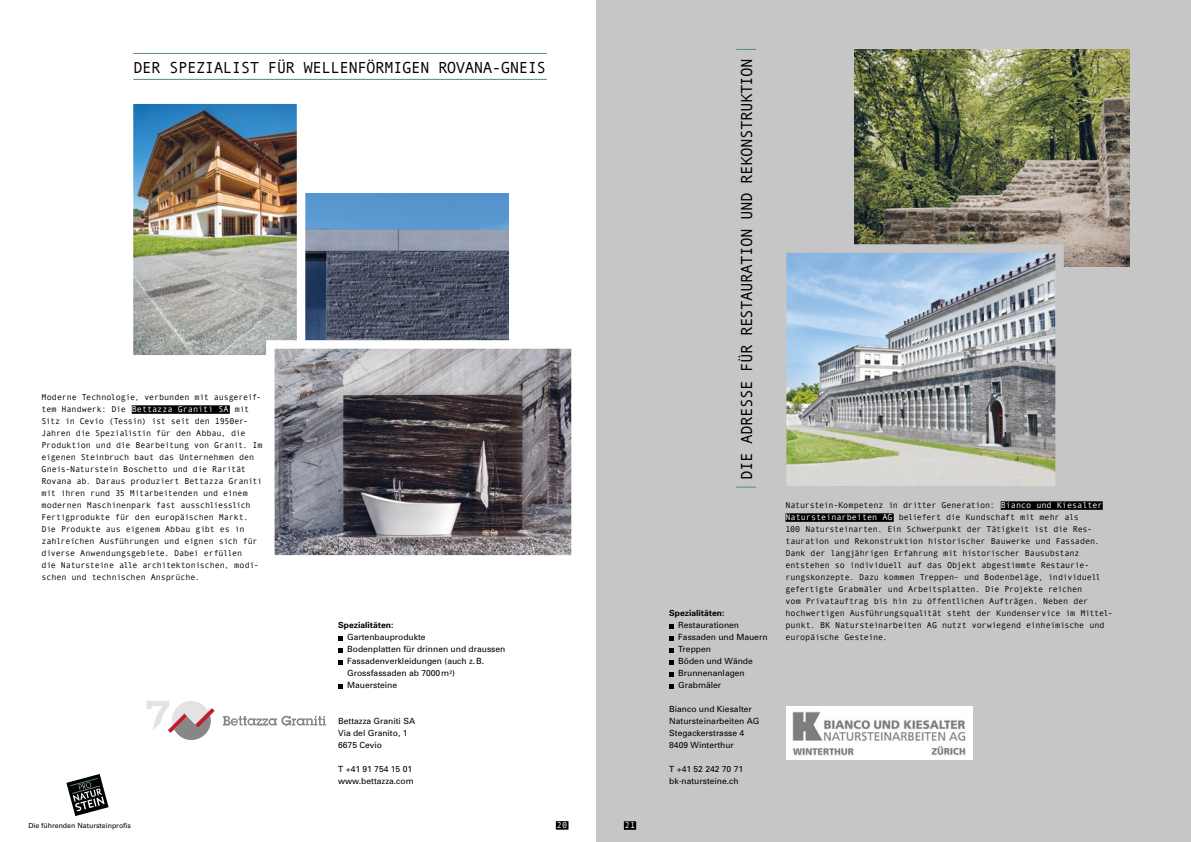
<style>
.page{position:relative;width:1191px;height:842px;background:#fff}
.page>*{position:absolute;margin:0;border:0;box-sizing:border-box;transform-origin:0 0}
.t1{font:16px "Andale Mono";letter-spacing:-.04em;color:#000}
.t2{font:8.5px/12px "Andale Mono";letter-spacing:-.025em;color:#000}
.t3{font:8.5px/12px "Univers";color:#000}
.t4{font:700 8.5px "Univers";color:#000}
.t5{font:8.5px "Andale Mono";color:#fff}
.t6{font:7px "Univers";color:#000}
.s1{color:#fff}
</style>
<div class="page">
<div style="left:596px;top:0;width:595px;height:842px;background:#c6c6c6"></div>
<img style="left:305px;top:193px;width:203px;height:147px">
<img style="left:135px;top:105px;width:160px;height:249px">
<div style="left:125px;top:95px;width:180px;height:269px;border:9px solid #fff"></div>
<img style="left:276px;top:350px;width:294px;height:204px">
<div style="left:266px;top:340px;width:314px;height:224px;border:9px solid #fff"></div>
<div style="left:624px;top:821px;width:12px;height:9px;background:#000"></div>
<div style="left:556px;top:821px;width:12px;height:9px;background:#000"></div>
<svg style="left:338px;top:636px;width:5px;height:4px"></svg>
<svg style="left:338px;top:648px;width:5px;height:4px"></svg>
<svg style="left:338px;top:660px;width:5px;height:4px"></svg>
<svg style="left:338px;top:684px;width:5px;height:4px"></svg>
<hr style="left:133px;top:53px;width:414px;height:1px;background:#578885">
<hr style="left:133px;top:79px;width:414px;height:1px;background:#578885">
<div style="left:132px;top:405px;width:98px;height:9px;background:#000"></div>
<svg style="left:223px;top:716px;width:103px;height:10px"></svg>
<svg style="left:147px;top:701px;width:68px;height:39px"></svg>
<svg style="left:66px;top:774px;width:43px;height:42px"></svg>
<div style="left:786px;top:706px;width:187px;height:54px;background:#fff"></div>
<img style="left:792px;top:711px;width:174px;height:44px">
<div style="left:1000px;top:501px;width:102px;height:9px;background:#000"></div>
<div style="left:785px;top:513px;width:108px;height:9px;background:#000"></div>
<img style="left:854px;top:50px;width:275px;height:216px">
<img style="left:788px;top:254px;width:265px;height:230px">
<div style="left:778px;top:244px;width:285px;height:250px;border:9px solid #c6c6c6"></div>
<svg style="left:669px;top:624px;width:5px;height:4px"></svg>
<svg style="left:669px;top:636px;width:5px;height:4px"></svg>
<svg style="left:669px;top:648px;width:5px;height:4px"></svg>
<svg style="left:669px;top:660px;width:5px;height:4px"></svg>
<svg style="left:669px;top:672px;width:5px;height:4px"></svg>
<svg style="left:669px;top:684px;width:5px;height:4px"></svg>
<svg style="left:736px;top:49px;width:20px;height:1px"></svg>
<svg style="left:736px;top:487px;width:20px;height:1px"></svg>
<h1 class="t1" style="left:133px;top:57px;width:414px">DER SPEZIALIST FÜR WELLENFÖRMIGEN ROVANA-GNEIS</h1>
<p class="t2" style="left:42px;top:391px;width:222px">Moderne Technologie, verbunden mit ausgereif&shy;tem Handwerk: Die <span class="s1">Bettazza Graniti SA</span> mit Sitz in Cevio (Tessin) ist seit den 1950er-Jahren die Spezialistin für den Abbau, die Produktion und die Bearbeitung von Granit. Im eigenen Steinbruch baut das Unternehmen den Gneis-Naturstein Boschetto und die Rarität Rovana ab. Daraus produziert Bettazza Graniti mit ihren rund 35 Mitarbeitenden und einem modernen Maschinenpark fast ausschliesslich Fertigprodukte für den europäischen Markt.<br>Die Produkte aus eigenem Abbau gibt es in zahlreichen Ausführungen und eignen sich für diverse Anwendungsgebiete. Dabei erfüllen<br>die Natursteine alle architektonischen, modi&shy;schen und technischen Ansprüche.</p>
<p class="t6" style="left:28px;top:822px;width:104px">Die führenden Natursteinprofis</p>
<p class="t4" style="left:338px;top:620px;width:57px">Spezialitäten:</p>
<p class="t3" style="left:347px;top:631px;width:160px">Gartenbauprodukte<br>Bodenplatten für drinnen und draussen<br>Fassadenverkleidungen (auch z.B.<br>Grossfassaden ab 7000m<sup>2</sup>)<br>Mauersteine</p>
<p class="t3" style="left:338px;top:715px;width:78px">Bettazza Graniti SA<br>Via del Granito, 1<br>6675 Cevio</p>
<p class="t3" style="left:338px;top:763px;width:77px">T +41 91 754 15 01 www.bettazza.com</p>
<p class="t5" style="left:557px;top:820px;width:12px">20</p>
<p class="t5" style="left:625px;top:820px;width:12px">21</p>
<h1 class="t1" style="left:736px;top:480px;width:423px;rotate:-90deg">DIE ADRESSE FÜR RESTAURATION UND REKONSTRUKTION</h1>
<p class="t4" style="left:669px;top:608px;width:57px">Spezialitäten:</p>
<p class="t3" style="left:678px;top:619px;width:91px">Restaurationen<br>Fassaden und Mauern<br>Treppen<br>Böden und Wände<br>Brunnenanlagen<br>Grabmäler</p>
<p class="t3" style="left:669px;top:703px;width:92px">Bianco und Kiesalter<br>Natursteinarbeiten AG<br>Stegackerstrasse 4<br>8409 Winterthur</p>
<p class="t3" style="left:669px;top:763px;width:75px">T +41 52 242 70 71 bk-natursteine.ch</p>
<p class="t2" style="left:785px;top:499px;width:329px">Naturstein-Kompetenz in dritter Generation: <span class="s1">Bianco und Kiesalter Natursteinarbeiten AG</span> beliefert die Kundschaft mit mehr als<br>100 Natursteinarten. Ein Schwerpunkt der Tätigkeit ist die Res&shy;tauration und Rekonstruktion historischer Bauwerke und Fassaden.<br>Dank der langjährigen Erfahrung mit historischer Bausubstanz entstehen so individuell auf das Objekt abgestimmte Restaurie&shy;rungskonzepte. Dazu kommen Treppen- und Bodenbeläge, individuell gefertigte Grabmäler und Arbeitsplatten. Die Projekte reichen<br>vom Privatauftrag bis hin zu öffentlichen Aufträgen. Neben der hochwertigen Ausführungsqualität steht der Kundenservice im Mittel&shy;punkt. BK Natursteinarbeiten AG nutzt vorwiegend einheimische und europäische Gesteine.</p>
</div>
